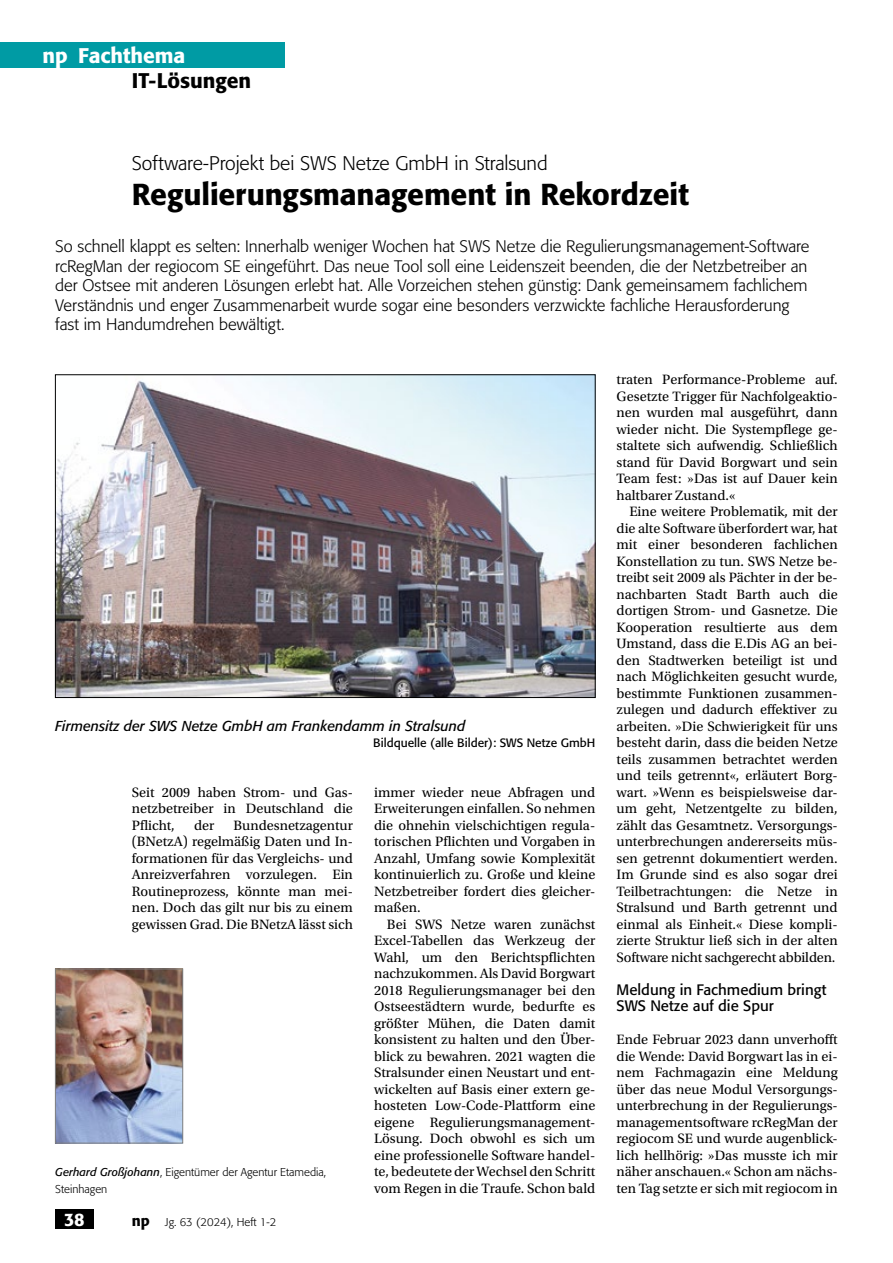
<style>
.page{position:relative;width:893px;height:1263px;background:#fff}
.page>*{position:absolute;margin:0;border:0;box-sizing:border-box;transform-origin:0 0}
.t1{font:500 30px "Formata BQ";letter-spacing:-.005em;color:#000}
.t2{font:500 21px "Formata BQ";letter-spacing:-.005em;color:#fff}
.t3{font:500 21px "Formata BQ";letter-spacing:-.005em;color:#000}
.t4{font:300 19.5px "Formata BQ";letter-spacing:-.005em;color:#000}
.t5{font:500 18px "Formata BQ";color:#fff}
.t6{font:300 16.5px/19.5px "Formata BQ";color:#000}
.t7{font:15px/16.5px "Formata BQ";color:#000}
.t8{font:14.25px/16.5px "Utopia Std";color:#000;text-align:justify}
.t9{font:italic 14.25px "Formata BQ";color:#000}
.t10{font:12px "Formata BQ";color:#000}
.t11{font:300 11.25px/16.5px "Formata BQ";color:#000}
.s1{font-weight:400;font-style:italic}
.s2{font-weight:500;font-size:15px}
</style>
<div class="page">
<div style="left:55px;top:1210px;width:39px;height:19px;background:#000"></div>
<div style="left:0;top:43px;width:285px;height:25px;background:#009ba4"></div>
<img style="left:57px;top:377px;width:536px;height:319px">
<img style="left:57px;top:971px;width:124px;height:170px">
<div style="left:55px;top:969px;width:128px;height:174px;border:1px solid #808080"></div>
<h2 class="t2" style="left:43px;top:42px;width:144px">np Fachthema</h2>
<h2 class="t3" style="left:132px;top:68px;width:121px">IT-Lösungen</h2>
<h3 class="t4" style="left:132px;top:151px;width:417px">Software-Projekt bei SWS Netze GmbH in Stralsund</h3>
<h1 class="t1" style="left:132px;top:176px;width:559px">Regulierungsmanagement in Rekordzeit</h1>
<p class="t6" style="left:55px;top:237px;width:756px">So schnell klappt es selten: Innerhalb weniger Wochen hat SWS Netze die Regulierungsmanagement-Software rcRegMan der regiocom SE eingeführt. Das neue Tool soll eine Leidenszeit beenden, die der Netzbetreiber an der Ostsee mit anderen Lösungen erlebt hat. Alle Vorzeichen stehen günstig: Dank gemeinsamem fachlichem Verständnis und enger Zusammenarbeit wurde sogar eine besonders verzwickte fachliche Herausforderung fast im Handumdrehen bewältigt.</p>
<p class="t9" style="left:55px;top:717px;width:412px">Firmensitz der SWS Netze GmbH am Frankendamm in Stralsund</p>
<p class="t10" style="left:373px;top:736px;width:224px">Bildquelle (alle Bilder): SWS Netze GmbH</p>
<p class="t8" style="left:132px;top:784px;width:223px">Seit 2009 haben Strom- und Gas&shy;netzbetreiber in Deutschland die Pflicht,</p>
<p class="t8" style="left:132px;top:817px;width:223px;text-indent:102px">Bundesnetzagentur (BNetzA) regelmäßig Daten und In&shy;formationen für das Vergleichs- und Anreizverfahren vorzulegen. Ein Routineprozess, könnte man mei&shy;nen. Doch das gilt nur bis zu einem gewissen Grad. Die BNetzA lässt sich</p>
<p class="t8" style="left:194px;top:817px;width:22px">der</p>
<p class="t11" style="left:55px;top:1164px;width:272px"><span class="s1">Gerhard Großjohann</span>, Eigentümer der Agentur Etamedia,<br>Steinhagen</p>
<p class="t5" style="left:64px;top:1208px;width:22px">38</p>
<p class="t11" style="left:132px;top:1213px;width:146px"><span class="s2">np</span> Jg. 63 (2024), Heft 1-2</p>
<p class="t8" style="left:374px;top:784px;width:223px">immer wieder neue Abfragen und Erweiterungen einfallen. So nehmen die ohnehin vielschichtigen regula&shy;torischen Pflichten und Vorgaben in Anzahl, Umfang sowie Komplexität kontinuierlich zu. Große und kleine Netzbetreiber fordert dies gleicher&shy;maßen.</p>
<p class="t8" style="left:374px;top:916px;width:223px;text-indent:13px">Bei SWS Netze waren zunächst Excel-Tabellen das Werkzeug der Wahl, um den Berichtspflichten nachzukommen. Als David Borgwart 2018 Regulierungsmanager bei den Ostseestädtern wurde, bedurfte es größter Mühen, die Daten damit konsistent zu halten und den Über&shy;blick zu bewahren. 2021 wagten die Stralsunder einen Neustart und ent&shy;wickelten auf Basis einer extern ge&shy;hosteten Low-Code-Plattform eine eigene Regulierungsmanagement-Lösung. Doch obwohl es sich um eine professionelle Software handel&shy;te, bedeutete der Wechsel den Schritt vom Regen in die Traufe. Schon bald</p>
<p class="t8" style="left:617px;top:372px;width:223px">traten Performance-Probleme auf.<br>Gesetzte Trigger für Nachfolgeaktio&shy;nen wurden mal ausgeführt, dann wieder nicht. Die Systempflege ge&shy;staltete sich aufwendig. Schließlich stand für David Borgwart und sein Team fest: »Das ist auf Dauer kein haltbarer Zustand.«</p>
<p class="t8" style="left:617px;top:504px;width:223px;text-indent:13px">Eine weitere Problematik, mit der die alte Software überfordert war, hat mit einer besonderen fachlichen Konstellation zu tun. SWS Netze be&shy;treibt seit 2009 als Pächter in der be&shy;nachbarten Stadt Barth auch die dortigen Strom- und Gasnetze. Die Kooperation resultierte aus dem Umstand, dass die E.Dis AG an bei&shy;den Stadtwerken beteiligt ist und nach Möglichkeiten gesucht wurde, bestimmte Funktionen zusammen&shy;zulegen und dadurch effektiver zu arbeiten. »Die Schwierigkeit für uns besteht darin, dass die beiden Netze teils zusammen betrachtet werden und teils getrennt«, erläutert Borg&shy;wart. »Wenn es beispielsweise dar&shy;um geht, Netzentgelte zu bilden, zählt das Gesamtnetz. Versorgungs&shy;unterbrechungen andererseits müs&shy;sen getrennt dokumentiert werden.<br>Im Grunde sind es also sogar drei Teilbetrachtungen: die Netze in Stralsund und Barth getrennt und einmal als Einheit.« Diese kompli&shy;zierte Struktur ließ sich in der alten Software nicht sachgerecht abbilden.</p>
<p class="t7" style="left:617px;top:981px;width:211px">Meldung in Fachmedium bringt<br>SWS Netze auf die Spur</p>
<p class="t8" style="left:617px;top:1031px;width:223px">Ende Februar 2023 dann unverhofft die Wende: David Borgwart las in ei&shy;nem Fachmagazin eine Meldung über das neue Modul Versorgungs&shy;unterbrechung in der Regulierungs&shy;managementsoftware rcRegMan der regiocom SE und wurde augenblick&shy;lich hellhörig: »Das musste ich mir näher anschauen.« Schon am nächs&shy;ten Tag setzte er sich mit regiocom in</p>
</div>
